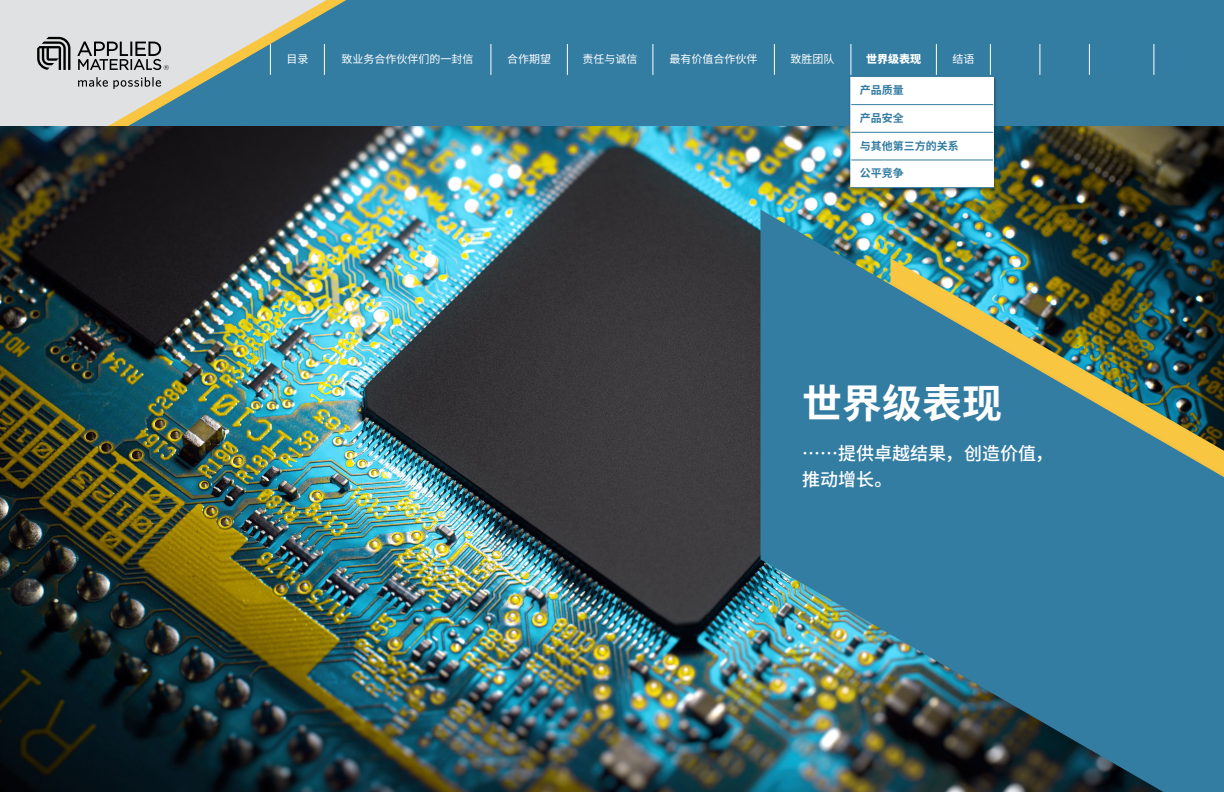
<style>
.page{position:relative;width:1224px;height:792px;background:#fff}
.page>*{position:absolute;margin:0;border:0;box-sizing:border-box;transform-origin:0 0}
.t1{font:700 40px "Source Han Sans CN";color:#fff}
.t2{font:500 18px/26px "Source Han Sans CN";color:#fff}
.t3{font:11px "Source Han Sans CN";color:#fff}
.t4{font:700 11px "Source Han Sans CN";color:#347da2}
.t5{font:800 11px "Source Han Sans CN";color:#fff}
</style>
<div class="page">
<div style="left:0;top:0;width:1224px;height:126px;background:#347da2"></div>
<svg style="left:0;top:0;width:333px;height:126px;fill:#e0e1e2"></svg>
<svg style="left:78px;top:77px;width:83px;height:12px"></svg>
<svg style="left:37px;top:37px;width:33px;height:33px"></svg>
<svg style="left:77px;top:41px;width:92px;height:29px;background:#9fa0a0"></svg>
<img style="left:0;top:126px;width:1224px;height:666px">
<img style="left:760px;top:210px;width:464px;height:582px">
<hr style="left:270px;top:44px;width:1px;height:31px;background:#fff">
<hr style="left:324px;top:44px;width:1px;height:31px;background:#fff">
<hr style="left:491px;top:44px;width:1px;height:31px;background:#fff">
<hr style="left:567px;top:44px;width:1px;height:31px;background:#fff">
<hr style="left:653px;top:44px;width:1px;height:31px;background:#fff">
<hr style="left:774px;top:44px;width:1px;height:31px;background:#fff">
<hr style="left:851px;top:44px;width:1px;height:31px;background:#fff">
<hr style="left:936px;top:44px;width:1px;height:31px;background:#fff">
<hr style="left:990px;top:44px;width:1px;height:31px;background:#fff">
<hr style="left:1040px;top:44px;width:1px;height:31px;background:#fff">
<hr style="left:1089px;top:44px;width:1px;height:31px;background:#fff">
<hr style="left:1154px;top:44px;width:1px;height:31px;background:#fff">
<div style="left:848px;top:75px;width:150px;height:117px;background:#000;opacity:.4"></div>
<svg style="left:850px;top:77px;width:144px;height:110px"></svg>
<hr style="left:851px;top:104px;width:142px;height:1px;background:#347da2">
<hr style="left:851px;top:132px;width:142px;height:1px;background:#347da2">
<hr style="left:851px;top:160px;width:142px;height:1px;background:#347da2">
<hr style="left:850px;top:187px;width:144px;height:1px;background:#347da2">
<p class="t3" style="left:286px;top:53px;width:23px">目录</p>
<p class="t3" style="left:342px;top:53px;width:133px">致业务合作伙伴们的一封信</p>
<p class="t3" style="left:507px;top:53px;width:46px">合作期望</p>
<p class="t3" style="left:583px;top:53px;width:56px">责任与诚信</p>
<p class="t3" style="left:670px;top:53px;width:89px">最有价值合作伙伴</p>
<p class="t3" style="left:791px;top:53px;width:45px">致胜团队</p>
<p class="t5" style="left:866px;top:53px;width:56px">世界级表现</p>
<p class="t3" style="left:952px;top:53px;width:23px">结语</p>
<p class="t4" style="left:860px;top:84px;width:45px">产品质量</p>
<p class="t4" style="left:860px;top:112px;width:45px">产品安全</p>
<p class="t4" style="left:860px;top:139px;width:100px">与其他第三方的关系</p>
<p class="t4" style="left:860px;top:167px;width:45px">公平竞争</p>
<h1 class="t1" style="left:802px;top:381px;width:201px">世界级表现</h1>
<h2 class="t2" style="left:802px;top:441px;width:252px">……提供卓越结果，创造价值，推动增长。</h2>
</div>
